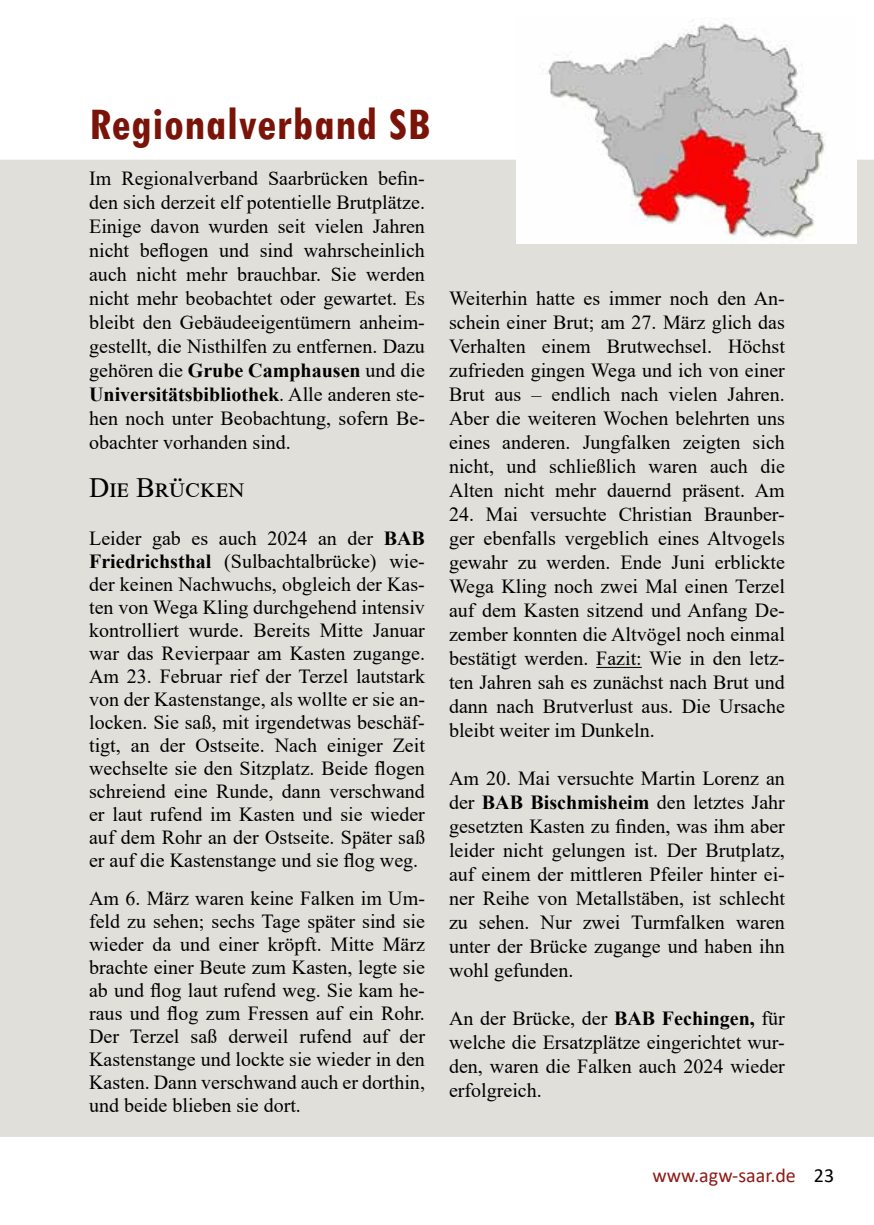
<style>
.page{position:relative;width:874px;height:1225px;background:#fff}
.page>*{position:absolute;margin:0;border:0;box-sizing:border-box;transform-origin:0 0}
.t1{font:700 condensed 48px "Tw Cen";letter-spacing:.01em;color:#7a1408}
.t2{font:28px "Times New Roman";letter-spacing:.03em;color:#000}
.t3{font:20px/24px "Times New Roman";color:#000;text-align:justify}
.t4{font:20px "Calibri";color:#8d1a14}
.s1{font-weight:700}
.s2{color:#000}
</style>
<div class="page">
<div style="left:0;top:160px;width:873px;height:977px;background:#e0dfda"></div>
<img style="left:516px;top:20px;width:340px;height:224px">
<hr style="left:596px;top:667px;width:45px;height:1px;background:#000">
<h1 class="t1" style="left:89px;top:95px;width:343px">Regionalverband SB</h1>
<p class="t3" style="left:89px;top:166px;width:337px">Im Regionalverband Saarbrücken befin&shy;den sich derzeit elf potentielle Brutplätze.<br>Einige davon wurden seit vielen Jahren nicht beflogen und sind wahrscheinlich auch nicht mehr brauchbar. Sie werden nicht mehr beobachtet oder gewartet. Es bleibt den Gebäudeeigentümern anheim&shy;gestellt, die Nisthilfen zu entfernen. Dazu gehören die <span class="s1">Grube Camphausen</span> und die <span class="s1">Universitätsbibliothek</span>. Alle anderen ste&shy;hen noch unter Beobachtung, sofern Be&shy;obachter vorhanden sind.</p>
<h2 class="t2" style="left:89px;top:468px;width:154px">Die Brücken</h2>
<p class="t3" style="left:89px;top:526px;width:337px;line-height:23px">Leider gab es auch 2024 an der <span class="s1">BAB Friedrichsthal</span> (Sulbachtalbrücke) wie&shy;der keinen Nachwuchs, obgleich der Kas&shy;ten von Wega Kling durchgehend intensiv kontrolliert wurde. Bereits Mitte Januar war das Revierpaar am Kasten zugange.<br>Am 23. Februar rief der Terzel lautstark von der Kastenstange, als wollte er sie an&shy;locken. Sie saß, mit irgendetwas beschäf&shy;tigt, an der Ostseite. Nach einiger Zeit wechselte sie den Sitzplatz. Beide flogen schreiend eine Runde, dann verschwand er laut rufend im Kasten und sie wieder auf dem Rohr an der Ostseite. Später saß er auf die Kastenstange und sie flog weg.</p>
<p class="t3" style="left:89px;top:886px;width:337px;line-height:23px">Am 6. März waren keine Falken im Um&shy;feld zu sehen; sechs Tage später sind sie wieder da und einer kröpft. Mitte März brachte einer Beute zum Kasten, legte sie ab und flog laut rufend weg. Sie kam he&shy;raus und flog zum Fressen auf ein Rohr.<br>Der Terzel saß derweil rufend auf der Kastenstange und lockte sie wieder in den Kasten. Dann verschwand auch er dorthin, und beide blieben sie dort.</p>
<p class="t3" style="left:449px;top:286px;width:337px">Weiterhin hatte es immer noch den An&shy;schein einer Brut; am 27. März glich das Verhalten einem Brutwechsel. Höchst zufrieden gingen Wega und ich von einer Brut aus – endlich nach vielen Jahren.<br>Aber die weiteren Wochen belehrten uns eines anderen. Jungfalken zeigten sich nicht, und schließlich waren auch die Alten nicht mehr dauernd präsent. Am</p>
<p class="t3" style="left:449px;top:502px;width:337px">24. Mai versuchte Christian Braunber&shy;ger ebenfalls vergeblich eines Altvogels gewahr zu werden. Ende Juni erblickte Wega Kling noch zwei Mal einen Terzel auf dem Kasten sitzend und Anfang De&shy;zember konnten die Altvögel noch einmal bestätigt werden. Fazit: Wie in den letz&shy;ten Jahren sah es zunächst nach Brut und dann nach Brutverlust aus. Die Ursache bleibt weiter im Dunkeln.</p>
<p class="t3" style="left:449px;top:766px;width:337px">Am 20. Mai versuchte Martin Lorenz an der <span class="s1">BAB Bischmisheim</span> den letztes Jahr gesetzten Kasten zu finden, was ihm aber leider nicht gelungen ist. Der Brutplatz, auf einem der mittleren Pfeiler hinter ei&shy;ner Reihe von Metallstäben, ist schlecht zu sehen. Nur zwei Turmfalken waren unter der Brücke zugange und haben ihn wohl gefunden.</p>
<p class="t3" style="left:449px;top:1006px;width:337px">An der Brücke, der <span class="s1">BAB Fechingen,</span> für welche die Ersatzplätze eingerichtet wur&shy;den, waren die Falken auch 2024 wieder erfolgreich.</p>
<p class="t4" style="left:652px;top:1161px;width:183px">www.agw-saar.de <span class="s2">23</span></p>
</div>
